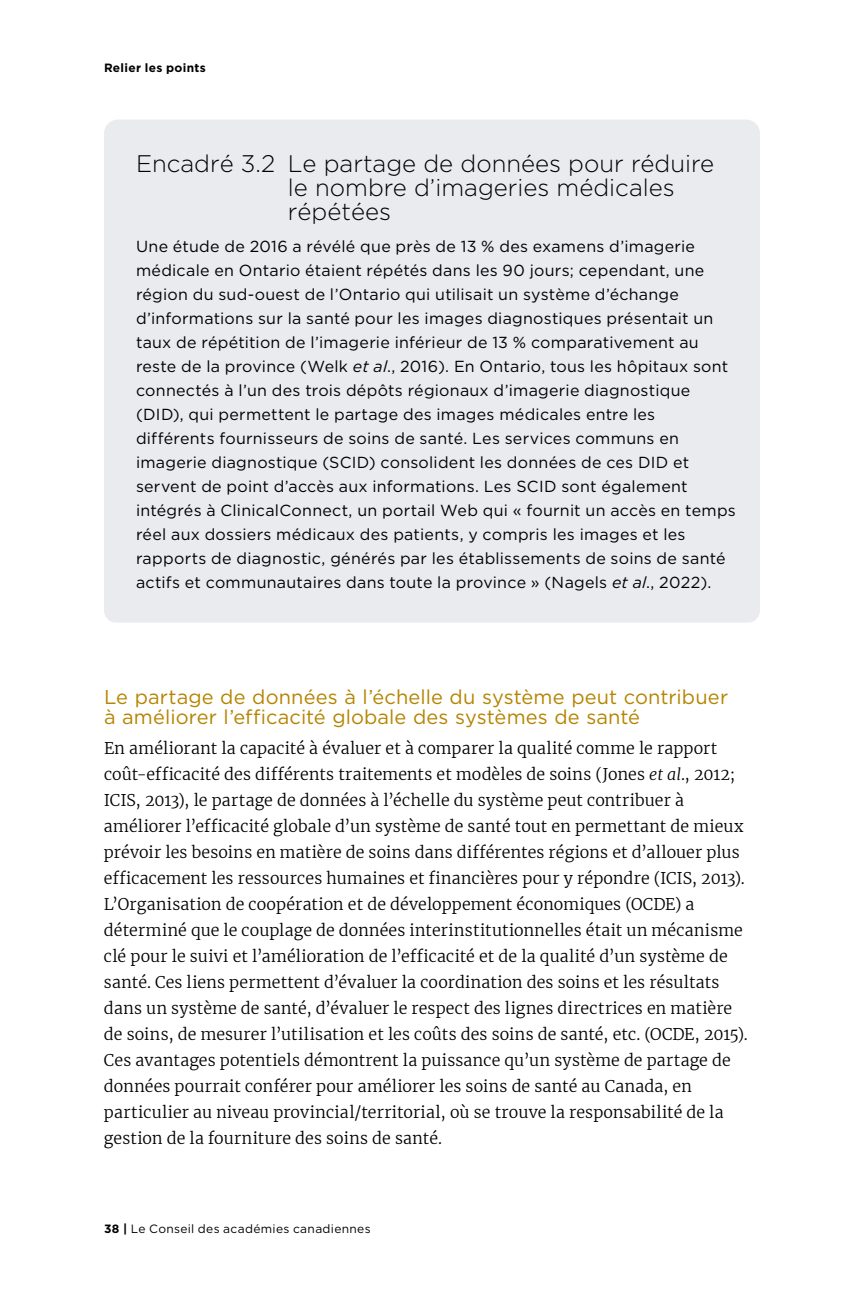
<style>
.page{position:relative;width:864px;height:1296px;background:#fff}
.page>*{position:absolute;margin:0;border:0;box-sizing:border-box;transform-origin:0 0}
.t1{font:300 24px/24px "Gotham HTF";color:#000}
.t2{font:20px/20px "Gotham HTF";letter-spacing:.01em;color:#b58400}
.t3{font:300 16px/26px "Merriweather";letter-spacing:.01em;color:#000}
.t4{font:16px/24px "Gotham HTF";letter-spacing:.015em;color:#000}
.t5{font:12px "Gotham HTF";letter-spacing:.03em;color:#000}
.t6{font:700 12px "Gotham HTF";letter-spacing:.03em;color:#000}
.s1{font-style:italic}
.s2{font-weight:700}
</style>
<div class="page">
<div style="left:104px;top:120px;width:656px;height:136px;background:#e9ebef;border-radius:14px"></div>
<div style="left:104px;top:206px;width:656px;height:417px;background:#e9ebef;border-radius:12px"></div>
<p class="t6" style="left:104px;top:61px;width:103px">Relier les points</p>
<h1 class="t1" style="left:288px;top:151px;width:428px;text-indent:-152px">Encadré 3.2 Le partage de données pour réduire le nombre d’imageries médicales répétées</h1>
<p class="t4" style="left:136px;top:234px;width:601px">Une étude de 2016 a révélé que près de 13 % des examens d’imagerie médicale en Ontario étaient répétés dans les 90 jours; cependant, une région du sud-ouest de l’Ontario qui utilisait un système d’échange d’informations sur la santé pour les images diagnostiques présentait un taux de répétition de l’imagerie inférieur de 13 % comparativement au reste de la province (Welk <span class="s1">et al</span>., 2016). En Ontario, tous les hôpitaux sont connectés à l’un des trois dépôts régionaux d’imagerie diagnostique (DID), qui permettent le partage des images médicales entre les différents fournisseurs de soins de santé. Les services communs en imagerie diagnostique (SCID) consolident les données de ces DID et servent de point d’accès aux informations. Les SCID sont également intégrés à ClinicalConnect, un portail Web qui « fournit un accès en temps réel aux dossiers médicaux des patients, y compris les images et les rapports de diagnostic, générés par les établissements de soins de santé actifs et communautaires dans toute la province » (Nagels <span class="s1">et al</span>., 2022).</p>
<p class="t2" style="left:104px;top:686px;width:626px">Le partage de données à l’échelle du système peut contribuer à améliorer l’efficacité globale des systèmes de santé</p>
<p class="t3" style="left:104px;top:734px;width:645px">En améliorant la capacité à évaluer et à comparer la qualité comme le rapport coût-efficacité des différents traitements et modèles de soins (Jones <span class="s1">et al</span>., 2012; ICIS, 2013), le partage de données à l’échelle du système peut contribuer à améliorer l’efficacité globale d’un système de santé tout en permettant de mieux prévoir les besoins en matière de soins dans différentes régions et d’allouer plus efficacement les ressources humaines et financières pour y répondre (ICIS, 2013).<br>L’Organisation de coopération et de développement économiques (OCDE) a déterminé que le couplage de données interinstitutionnelles était un mécanisme clé pour le suivi et l’amélioration de l’efficacité et de la qualité d’un système de santé. Ces liens permettent d’évaluer la coordination des soins et les résultats dans un système de santé, d’évaluer le respect des lignes directrices en matière de soins, de mesurer l’utilisation et les coûts des soins de santé, etc. (OCDE, 2015).<br>Ces avantages potentiels démontrent la puissance qu’un système de partage de données pourrait conférer pour améliorer les soins de santé au Canada, en particulier au niveau provincial/territorial, où se trouve la responsabilité de la gestion de la fourniture des soins de santé.</p>
<p class="t5" style="left:104px;top:1222px;width:268px"><span class="s2">38 |</span> Le Conseil des académies canadiennes</p>
</div>
